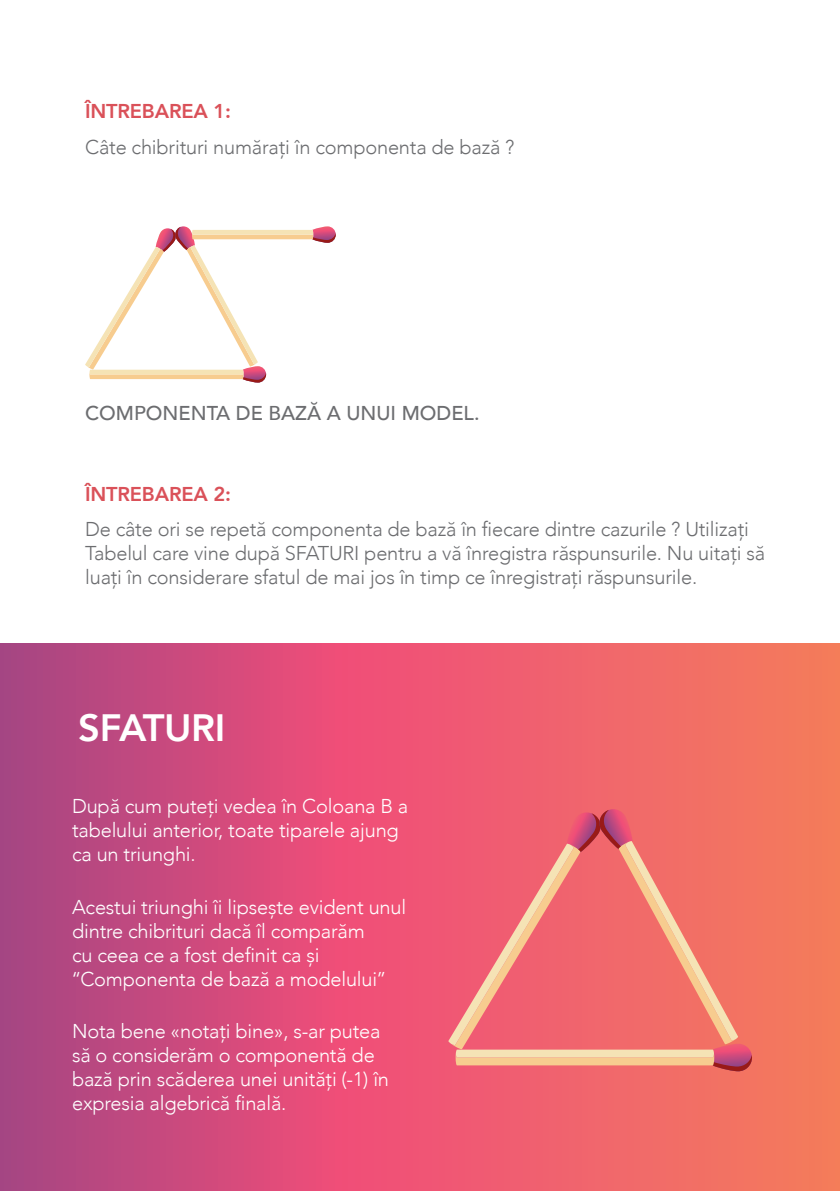
<style>
.page{position:relative;width:840px;height:1191px;background:#fff}
.page>*{position:absolute;margin:0;border:0;box-sizing:border-box;transform-origin:0 0}
.SOUS_TITRE{font:800 38px "Avenir";letter-spacing:-.01em;color:#fff}
.SOUS_TITRE-2{font:300 20px/24px "Avenir";letter-spacing:-.01em;color:#fff}
.SOUS_TITRE-3{font:300 20px/24px "Avenir";letter-spacing:-.01em;color:#6c6d70}
.t1{font:500 20px "Avenir";color:#6c6d70}
.SOUS_TITRE-4{font:800 20px "Avenir";letter-spacing:-.01em;color:#da5159}
</style>
<div class="page">
<svg style="left:85px;top:226px;width:250px;height:156px"></svg>
<svg style="left:0;top:644px;width:839px;height:547px;background:#dd5774"></svg>
<svg style="left:448px;top:809px;width:303px;height:262px;background:#ef7472"></svg>
<p class="SOUS_TITRE-4" style="left:85px;top:96px;width:147px">ÎNTREBAREA 1:</p>
<p class="SOUS_TITRE-3" style="left:85px;top:135px;width:430px">Câte chibrituri numărați în componenta de bază ?</p>
<p class="t1" style="left:85px;top:395px;width:396px">COMPONENTA DE BAZĂ A UNUI MODEL.</p>
<p class="SOUS_TITRE-4" style="left:85px;top:478px;width:147px">ÎNTREBAREA 2:</p>
<p class="SOUS_TITRE-3" style="left:85px;top:517px;width:681px">De câte ori se repetă componenta de bază în fiecare dintre cazurile ? Utilizați<br>Tabelul care vine după SFATURI pentru a vă înregistra răspunsurile. Nu uitați să luați în considerare sfatul de mai jos în timp ce înregistrați răspunsurile.</p>
<p class="SOUS_TITRE" style="left:78px;top:698px;width:148px">SFATURI</p>
<p class="SOUS_TITRE-2" style="left:72px;top:794px;width:337px">După cum puteți vedea în Coloana B a tabelului anterior, toate tiparele ajung ca un triunghi.</p>
<p class="SOUS_TITRE-2" style="left:72px;top:894px;width:335px">Acestui triunghi îi lipsește evident unul dintre chibrituri dacă îl comparăm<br>cu ceea ce a fost definit ca și ‘‘Componenta de bază a modelului’’</p>
<p class="SOUS_TITRE-2" style="left:72px;top:1019px;width:318px">Nota bene «notați bine», s-ar putea să o considerăm o componentă de bază prin scăderea unei unități (-1) în expresia algebrică finală.</p>
</div>
